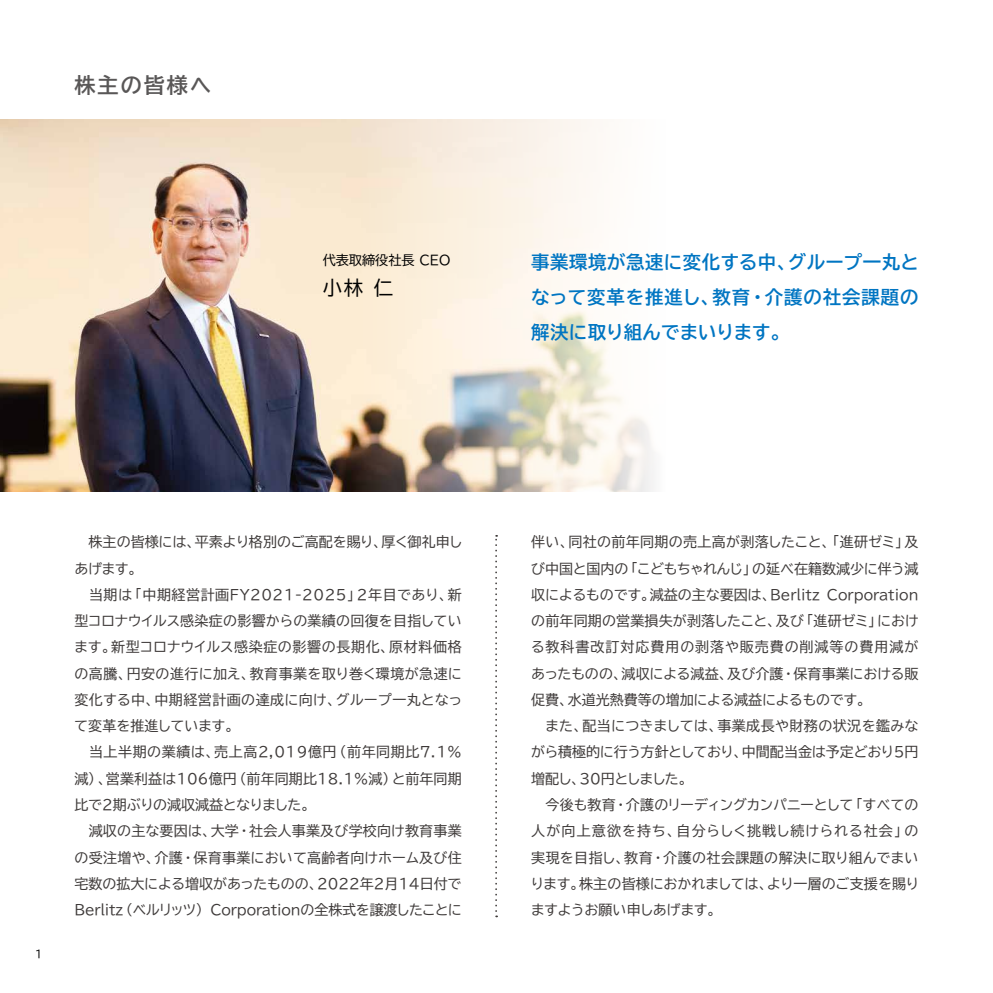
<style>
.page{position:relative;width:993px;height:993px;background:#fff}
.page>*{position:absolute;margin:0;border:0;box-sizing:border-box;transform-origin:0 0}
.t1{font:700 21px "TBUD Go Std";letter-spacing:.1em;color:#595757}
.t2{font:19.25px "TBUD Go Std";color:#000}
.t3{font:700 18.38px/35px "TBUD Go Std";letter-spacing:.03em;color:#0075c2;text-align:justify}
.t4{font:14px/26.2px "TBUD Go Std";color:#3e3a39}
.t5{font:13.12px "TBUD Go Std";color:#000}
.t6{font:10.5px "TBUD Go Std";color:#000}
</style>
<div class="page">
<img style="left:0;top:119px;width:357px;height:372px">
<svg style="left:357px;top:119px;width:297px;height:373px"></svg>
<svg style="left:495px;top:535px;width:2px;height:381px"></svg>
<h1 class="t1" style="left:74px;top:68px;width:138px">株主の皆様へ</h1>
<p class="t5" style="left:322px;top:249px;width:129px">代表取締役社長 CEO</p>
<h2 class="t2" style="left:322px;top:272px;width:72px">小林 仁</h2>
<h3 class="t3" style="left:531px;top:245px;width:389px">事業環境が急速に変化する中、グループ一丸となって変革を推進し、教育・介護の社会課題の解決に取り組んでまいります。</h3>
<p class="t6" style="left:35px;top:944px;width:9px">1</p>
<p class="t4" style="left:74px;top:528px;width:390px">　株主の皆様には、平素より格別のご高配を賜り、厚く御礼申しあげます。<br>　当期は「中期経営計画FY2021-2025」2年目であり、新型コロナウイルス感染症の影響からの業績の回復を目指しています。新型コロナウイルス感染症の影響の長期化、原材料価格の高騰、円安の進行に加え、教育事業を取り巻く環境が急速に変化する中、中期経営計画の達成に向け、グループ一丸となって変革を推進しています。<br>　当上半期の業績は、売上高2,019億円（前年同期比7.1％減）、営業利益は106億円（前年同期比18.1％減）と前年同期比で2期ぶりの減収減益となりました。<br>　減収の主な要因は、大学・社会人事業及び学校向け教育事業の受注増や、介護・保育事業において高齢者向けホーム及び住宅数の拡大による増収があったものの、2022年2月14日付で<br>Berlitz（ベルリッツ） Corporationの全株式を譲渡したことに</p>
<p class="t4" style="left:530px;top:528px;width:390px">伴い、同社の前年同期の売上高が剥落したこと、「進研ゼミ」及び中国と国内の「こどもちゃれんじ」の延べ在籍数減少に伴う減収によるものです。減益の主な要因は、Berlitz Corporationの前年同期の営業損失が剥落したこと、及び「進研ゼミ」における教科書改訂対応費用の剥落や販売費の削減等の費用減があったものの、減収による減益、及び介護・保育事業における販促費、水道光熱費等の増加による減益によるものです。<br>　また、配当につきましては、事業成長や財務の状況を鑑みながら積極的に行う方針としており、中間配当金は予定どおり５円増配し、30円としました。<br>　今後も教育・介護のリーディングカンパニーとして「すべての人が向上意欲を持ち、自分らしく挑戦し続けられる社会」の実現を目指し、教育・介護の社会課題の解決に取り組んでまいります。株主の皆様におかれましては、より一層のご支援を賜りますようお願い申しあげます。</p>
</div>
